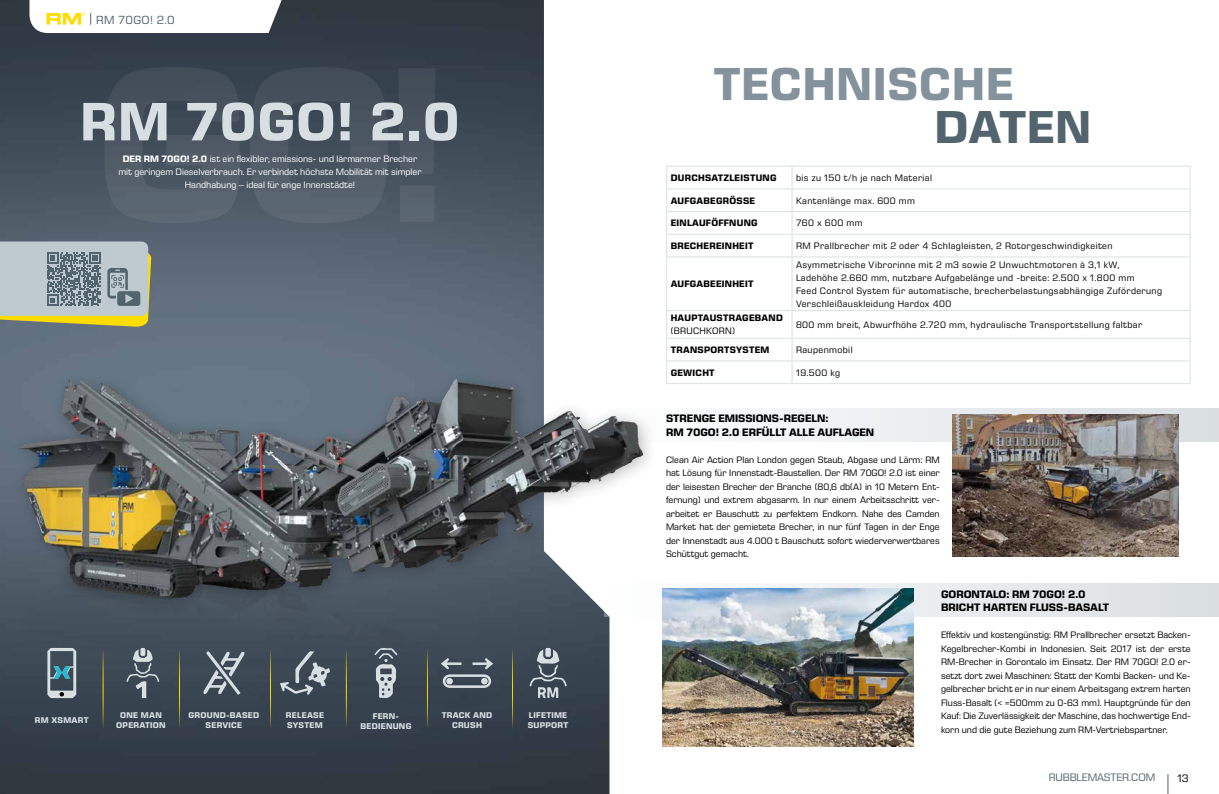
<style>
.page{position:relative;width:1219px;height:794px;background:#fff}
.page>*{position:absolute;margin:0;border:0;box-sizing:border-box;transform-origin:0 0}
.t1{font:700 55px "Eurostile Next LT Pro";letter-spacing:.02em;color:#d8dfe3}
.t2{font:700 47px "Eurostile Next LT Pro";letter-spacing:.02em;color:#83929b}
.t3{font:700 47px "Eurostile Next LT Pro";letter-spacing:.01em;color:#52646d}
.t4{font:12px "Eurostile Next LT Pro";letter-spacing:.03em;color:#52646d}
.t5{font:700 11px/13.5px "Eurostile Next LT Pro";color:#000}
.t6{font:11px "Eurostile Next LT Pro";letter-spacing:-.01em;color:#52646d}
.t7{font:11px "Eurostile Next LT Pro";color:#000}
.t8{font:9.5px/13.5px "Eurostile Next LT Pro";letter-spacing:.04em;color:#000;text-align:justify}
.t9{font:9.5px/13px "Eurostile Next LT Pro";color:#fff;text-align:center}
.t10{font:700 9.5px "Eurostile Next LT Pro";letter-spacing:.03em;color:#000}
.t11{font:700 8.5px/10.2px "Eurostile Next LT Pro";letter-spacing:.03em;color:#d8dfe3;text-align:center}
.s1{font-weight:700}
</style>
<div class="page">
<img style="left:0;top:0;width:609px;height:794px">
<div style="left:604px;top:408px;width:615px;height:33px;background:linear-gradient(to right,#fefeff,#d9dee1)"></div>
<div style="left:604px;top:583px;width:615px;height:33px;background:linear-gradient(to right,#fdfeff,#dadfe2)"></div>
<hr style="left:427px;top:648px;width:1px;height:80px;background:#fd0">
<hr style="left:512px;top:648px;width:1px;height:80px;background:#fd0">
<hr style="left:346px;top:648px;width:1px;height:80px;background:#fd0">
<hr style="left:270px;top:648px;width:1px;height:80px;background:#fd0">
<hr style="left:179px;top:648px;width:1px;height:80px;background:#fd0">
<hr style="left:103px;top:648px;width:1px;height:80px;background:#fd0">
<svg style="left:104px;top:67px;width:332px;height:156px;background:#495560"></svg>
<div style="left:9px;top:547px;width:495px;height:171px;background:#35414d"></div>
<img style="left:6px;top:531px;width:499px;height:173px">
<div style="left:8px;top:368px;width:652px;height:248px;background:#000;opacity:.25"></div>
<img style="left:17px;top:378px;width:300px;height:220px">
<img style="left:663px;top:588px;width:250px;height:158px">
<img style="left:953px;top:414px;width:226px;height:142px">
<svg style="left:1168px;top:774px;width:1px;height:20px"></svg>
<svg style="left:29px;top:0;width:256px;height:33px"></svg>
<svg style="left:0;top:241px;width:151px;height:86px;background:#aab2a4"></svg>
<hr style="left:666px;top:166px;width:126px;height:1px;background:#d8dfe3">
<hr style="left:792px;top:166px;width:399px;height:1px;background:#d8dfe3">
<hr style="left:666px;top:188px;width:126px;height:1px;background:#d8dfe3">
<hr style="left:792px;top:188px;width:399px;height:1px;background:#d8dfe3">
<hr style="left:666px;top:211px;width:126px;height:1px;background:#d8dfe3">
<hr style="left:792px;top:211px;width:399px;height:1px;background:#d8dfe3">
<hr style="left:666px;top:234px;width:126px;height:1px;background:#d8dfe3">
<svg style="left:666px;top:167px;width:1px;height:89px"></svg>
<hr style="left:792px;top:234px;width:399px;height:1px;background:#d8dfe3">
<svg style="left:791px;top:167px;width:1px;height:89px"></svg>
<svg style="left:1190px;top:167px;width:1px;height:89px"></svg>
<hr style="left:666px;top:256px;width:126px;height:1px;background:#d8dfe3">
<hr style="left:666px;top:257px;width:1px;height:53px;background:#d8dfe3">
<hr style="left:792px;top:256px;width:399px;height:1px;background:#d8dfe3">
<hr style="left:791px;top:257px;width:1px;height:53px;background:#d8dfe3">
<hr style="left:1190px;top:257px;width:1px;height:53px;background:#d8dfe3">
<hr style="left:666px;top:310px;width:126px;height:1px;background:#d8dfe3">
<hr style="left:792px;top:310px;width:399px;height:1px;background:#d8dfe3">
<hr style="left:666px;top:338px;width:126px;height:1px;background:#d8dfe3">
<hr style="left:792px;top:338px;width:399px;height:1px;background:#d8dfe3">
<hr style="left:666px;top:360px;width:126px;height:1px;background:#d8dfe3">
<svg style="left:666px;top:311px;width:1px;height:72px"></svg>
<hr style="left:792px;top:360px;width:399px;height:1px;background:#d8dfe3">
<svg style="left:791px;top:311px;width:1px;height:72px"></svg>
<svg style="left:1190px;top:311px;width:1px;height:72px"></svg>
<hr style="left:666px;top:383px;width:126px;height:1px;background:#d8dfe3">
<hr style="left:792px;top:383px;width:399px;height:1px;background:#d8dfe3">
<svg style="left:47px;top:648px;width:29px;height:50px"></svg>
<svg style="left:126px;top:648px;width:33px;height:50px"></svg>
<svg style="left:203px;top:651px;width:42px;height:44px"></svg>
<svg style="left:280px;top:651px;width:50px;height:44px"></svg>
<svg style="left:374px;top:647px;width:24px;height:51px"></svg>
<svg style="left:441px;top:658px;width:52px;height:30px"></svg>
<div style="left:446px;top:678px;width:7px;height:6px;background:#d8dfe3;border-radius:50%"></div>
<div style="left:481px;top:678px;width:7px;height:6px;background:#d8dfe3;border-radius:50%"></div>
<svg style="left:529px;top:648px;width:38px;height:50px;background:#616c76"></svg>
<p class="t4" style="left:96px;top:13px;width:80px">RM 70GO! 2.0</p>
<h1 class="t1" style="left:80px;top:90px;width:381px">RM 70GO! 2.0</h1>
<p class="t9" style="left:118px;top:153px;width:305px"><span class="s1">DER RM 70GO! 2.0</span> ist ein flexibler, emissions- und lärmarmer Brecher mit geringem Dieselverbrauch. Er verbindet höchste Mobilität mit simpler<br>Handhabung – ideal für enge Innenstädte!</p>
<p class="t11" style="left:35px;top:715px;width:55px">RM XSMART</p>
<p class="t11" style="left:116px;top:710px;width:51px">ONE MAN<br>OPERATION</p>
<p class="t11" style="left:189px;top:710px;width:72px">GROUND-BASED<br>SERVICE</p>
<p class="t11" style="left:286px;top:710px;width:40px;text-align:left">RELEASE<br>SYSTEM</p>
<p class="t11" style="left:361px;top:711px;width:52px">FERN-<br>BEDIENUNG</p>
<p class="t11" style="left:442px;top:710px;width:52px">TRACK AND<br>CRUSH</p>
<p class="t11" style="left:528px;top:710px;width:42px;text-align:left">LIFETIME<br>SUPPORT</p>
<h2 class="t2" style="left:714px;top:58px;width:301px">TECHNISCHE</h2>
<h2 class="t3" style="left:935px;top:100px;width:158px">DATEN</h2>
<p class="t10" style="left:671px;top:172px;width:107px">DURCHSATZLEISTUNG</p>
<p class="t8" style="left:796px;top:171px;width:137px">bis zu 150 t/h je nach Material</p>
<p class="t10" style="left:671px;top:195px;width:86px">AUFGABEGRÖSSE</p>
<p class="t8" style="left:796px;top:194px;width:120px">Kantenlänge max. 600 mm</p>
<p class="t10" style="left:671px;top:218px;width:88px">EINLAUFÖFFNUNG</p>
<p class="t8" style="left:796px;top:216px;width:68px">760 x 600 mm</p>
<p class="t10" style="left:671px;top:240px;width:84px">BRECHEREINHEIT</p>
<p class="t8" style="left:796px;top:239px;width:318px">RM Prallbrecher mit 2 oder 4 Schlagleisten, 2 Rotorgeschwindigkeiten</p>
<p class="t10" style="left:671px;top:278px;width:84px">AUFGABEEINHEIT</p>
<p class="t8" style="left:796px;top:258px;width:368px;line-height:13px;text-align:left">Asymmetrische Vibrorinne mit 2 m3 sowie 2 Unwuchtmotoren à 3,1 kW, Ladehöhe 2.660 mm, nutzbare Aufgabelänge und -breite: 2.500 x 1.800 mm<br>Feed Control System für automatische, brecherbelastungsabhängige Zuförderung Verschleißauskleidung Hardox 400</p>
<p class="t10" style="left:671px;top:313px;width:114px">HAUPTAUSTRAGEBAND</p>
<p class="t8" style="left:671px;top:324px;width:66px">(BRUCHKORN)</p>
<p class="t8" style="left:796px;top:318px;width:348px">800 mm breit, Abwurfhöhe 2.720 mm, hydraulische Transportstellung faltbar</p>
<p class="t10" style="left:671px;top:344px;width:100px">TRANSPORTSYSTEM</p>
<p class="t8" style="left:796px;top:343px;width:58px">Raupenmobil</p>
<p class="t10" style="left:671px;top:367px;width:46px">GEWICHT</p>
<p class="t8" style="left:796px;top:366px;width:46px">19.500 kg</p>
<p class="t5" style="left:666px;top:412px;width:210px">STRENGE EMISSIONS-REGELN:<br>RM 70GO! 2.0 ERFÜLLT ALLE AUFLAGEN</p>
<p class="t8" style="left:666px;top:452px;width:275px">Clean Air Action Plan London gegen Staub, Abgase und Lärm: RM hat Lösung für Innenstadt-Baustellen. Der RM 70GO! 2.0 ist einer der leisesten Brecher der Branche (80,6 db(A) in 10 Metern Ent&shy;fernung) und extrem abgasarm. In nur einem Arbeitsschritt ver&shy;arbeitet er Bauschutt zu perfektem Endkorn. Nahe des Camden Market hat der gemietete Brecher, in nur fünf Tagen in der Enge der Innenstadt aus 4.000 t Bauschutt sofort wiederverwertbares Schüttgut gemacht.</p>
<p class="t5" style="left:941px;top:587px;width:170px">GORONTALO: RM 70GO! 2.0<br>BRICHT HARTEN FLUSS-BASALT</p>
<p class="t8" style="left:941px;top:628px;width:251px">Effektiv und kostengünstig: RM Prallbrecher ersetzt Backen-Kegelbrecher-Kombi in Indonesien. Seit 2017 ist der erste RM-Brecher in Gorontalo im Einsatz. Der RM 70GO! 2.0 er&shy;setzt dort zwei Maschinen: Statt der Kombi Backen- und Ke&shy;gelbrecher bricht er in nur einem Arbeitsgang extrem harten Fluss-Basalt (&lt; =500mm zu 0-63 mm). Hauptgründe für den Kauf: Die Zuverlässigkeit der Maschine, das hochwertige End&shy;korn und die gute Beziehung zum RM-Vertriebspartner.</p>
<p class="t6" style="left:1049px;top:771px;width:108px">RUBBLEMASTER.COM</p>
<p class="t7" style="left:1177px;top:772px;width:13px">13</p>
</div>
